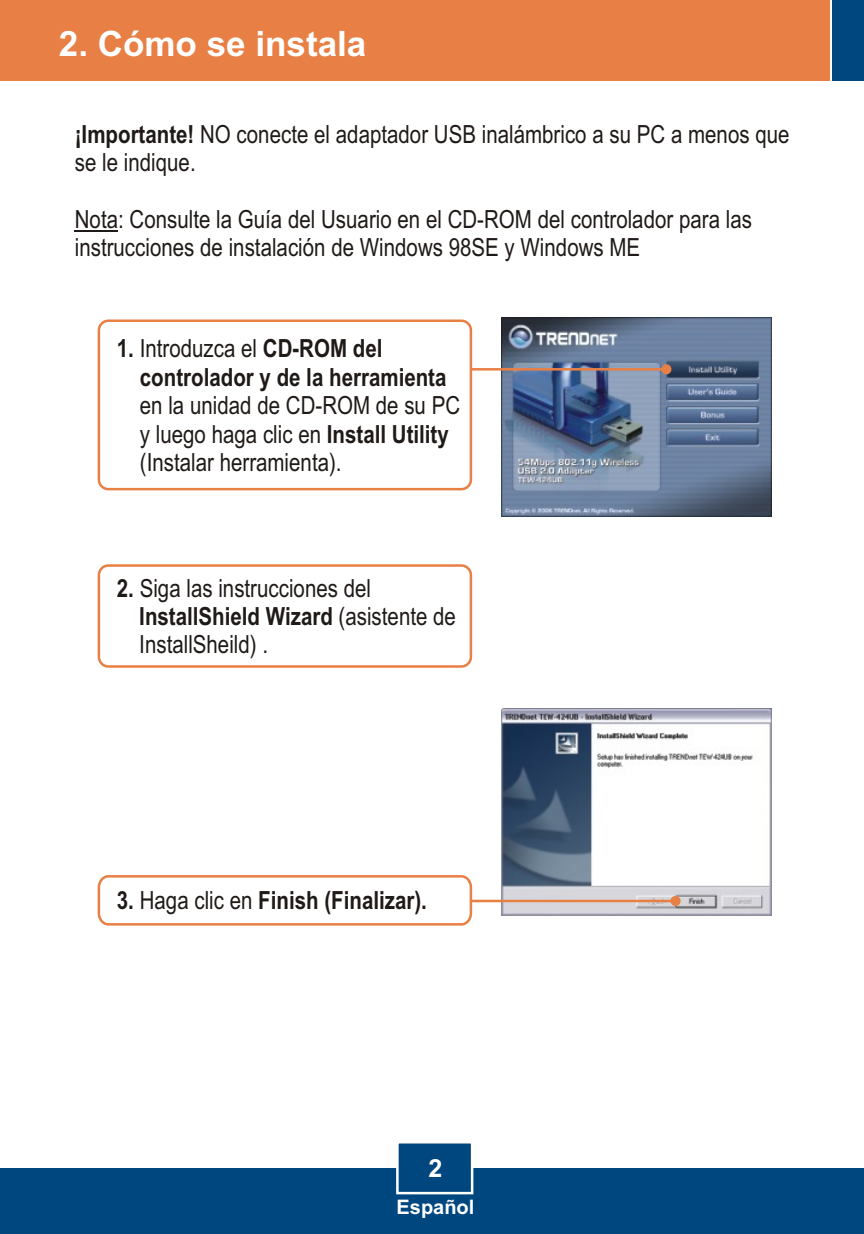
<style>
.page{position:relative;width:864px;height:1234px;background:#fff}
.page>*{position:absolute;margin:0;border:0;box-sizing:border-box;transform-origin:0 0}
.t1{font:700 35px "Arial";color:#fff}
.t2{font:25px/28.5px "Arial Narrow";color:#1f1a17}
.t3{font:700 25px/28.5px "Arial Narrow";color:#1f1a17}
.t4{font:700 25px "Arial";color:#fff}
.t5{font:700 20px "Arial";color:#fff}
.s1{font-weight:700}
.s2{font-weight:400}
</style>
<div class="page">
<div style="left:0;top:1168px;width:863px;height:66px;background:#004780"></div>
<div style="left:0;top:0;width:829px;height:81px;background:#e88045"></div>
<div style="left:832px;top:0;width:31px;height:81px;background:#004780"></div>
<img style="left:501px;top:708px;width:270px;height:207px">
<img style="left:501px;top:317px;width:270px;height:200px">
<svg style="left:97px;top:874px;width:583px;height:52px"></svg>
<svg style="left:396px;top:1143px;width:78px;height:52px"></svg>
<svg style="left:472px;top:364px;width:199px;height:10px;background:#9f9094"></svg>
<div style="left:98px;top:319px;width:374px;height:171px;background:#fff;border:3px solid #e88045;border-radius:9px"></div>
<div style="left:98px;top:564px;width:374px;height:103px;background:#fff;border:3px solid #e88045;border-radius:9px"></div>
<hr style="left:75px;top:230px;width:43px;height:1px;background:#1f1a17">
<h1 class="t1" style="left:59px;top:30px;width:309px">2. Cómo se instala</h1>
<p class="t2" style="left:75px;top:122px;width:716px"><span class="s1">¡Importante!</span> NO conecte el adaptador USB inalámbrico a su PC a menos que se le indique.</p>
<p class="t2" style="left:75px;top:207px;width:678px">Nota: Consulte la Guía del Usuario en el CD-ROM del controlador para las instrucciones de instalación de Windows 98SE y Windows ME</p>
<p class="t3" style="left:140px;top:336px;width:308px;text-indent:-23px">1. <span class="s2">Introduzca el</span> CD-ROM del controlador y de la herramienta</p>
<p class="t2" style="left:140px;top:393px;width:322px">en la unidad de CD-ROM de su PC y luego haga clic en <span class="s1">Install Utility </span>(Instalar herramienta).</p>
<p class="t2" style="left:139px;top:576px;width:318px;text-indent:-22px"><span class="s1">2.</span> Siga las instrucciones del<br><span class="s1">InstallShield Wizard</span> (asistente de<br>InstallSheild) .</p>
<p class="t3" style="left:117px;top:888px;width:311px">3. <span class="s2">Haga clic en</span> Finish (Finalizar).</p>
<p class="t4" style="left:428px;top:1158px;width:15px">2</p>
<p class="t5" style="left:396px;top:1199px;width:79px">Español</p>
</div>
